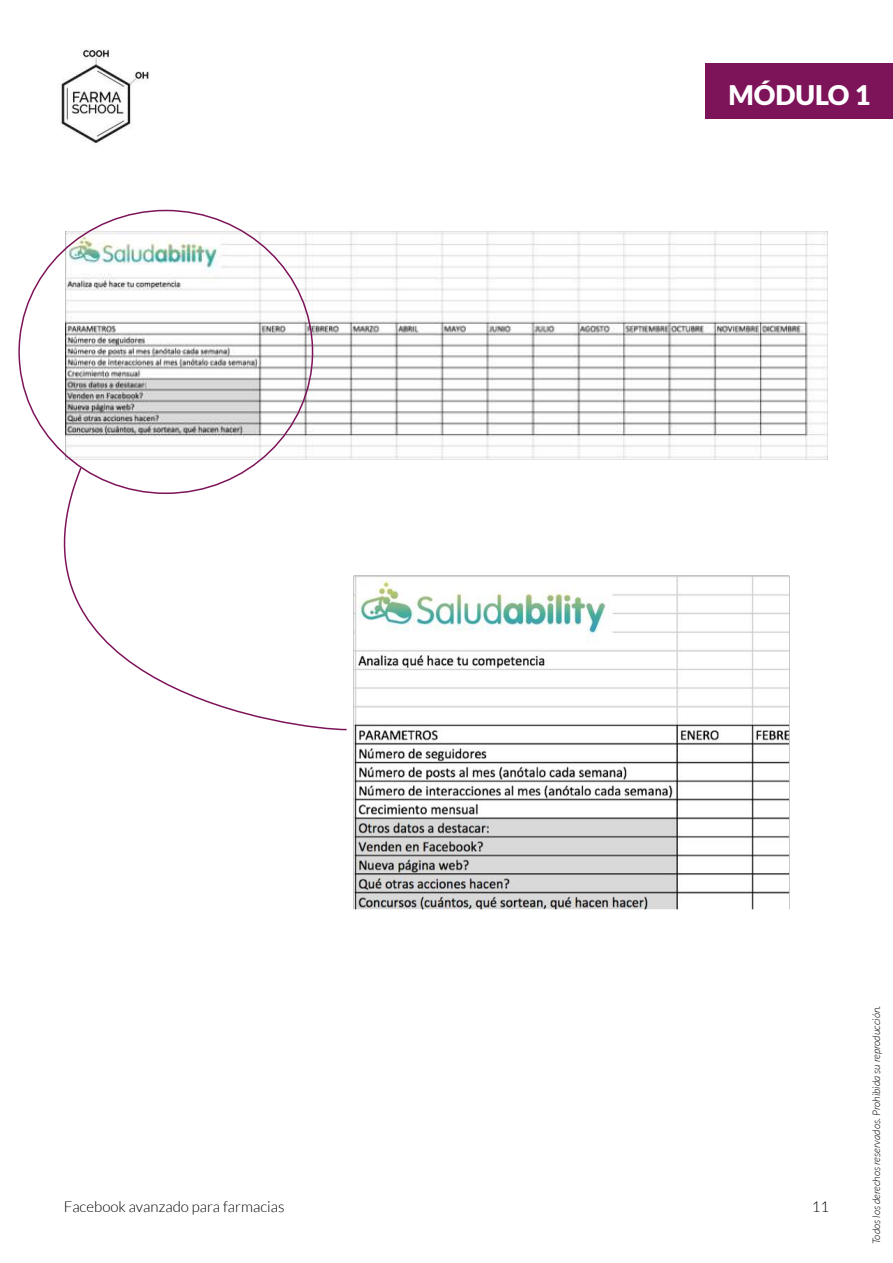
<style>
.page{position:relative;width:893px;height:1263px;background:#fff}
.page>*{position:absolute;margin:0;border:0;box-sizing:border-box;transform-origin:0 0}
.t1{font:900 27px "Lato";color:#fff}
.t2{font:300 15px "Lato";color:#000}
.t3{font:italic 300 10.5px "Lato";color:#000}
</style>
<div class="page">
<div style="left:706px;top:64px;width:187px;height:55px;background:#7d1359"></div>
<img style="left:61px;top:49px;width:89px;height:94px">
<img style="left:65px;top:231px;width:763px;height:230px">
<img style="left:354px;top:576px;width:435px;height:333px">
<svg style="left:63px;top:466px;width:284px;height:265px"></svg>
<h1 class="t1" style="left:728px;top:80px;width:143px">MÓDULO 1</h1>
<h2 class="t2" style="left:64px;top:1201px;width:222px">Facebook avanzado para farmacias</h2>
<h2 class="t2" style="left:812px;top:1201px;width:19px">11</h2>
<p class="t3" style="left:872px;top:1244px;width:240px;rotate:-90deg">Todos los derechos reservados. Prohibida su reproducción.</p>
</div>
